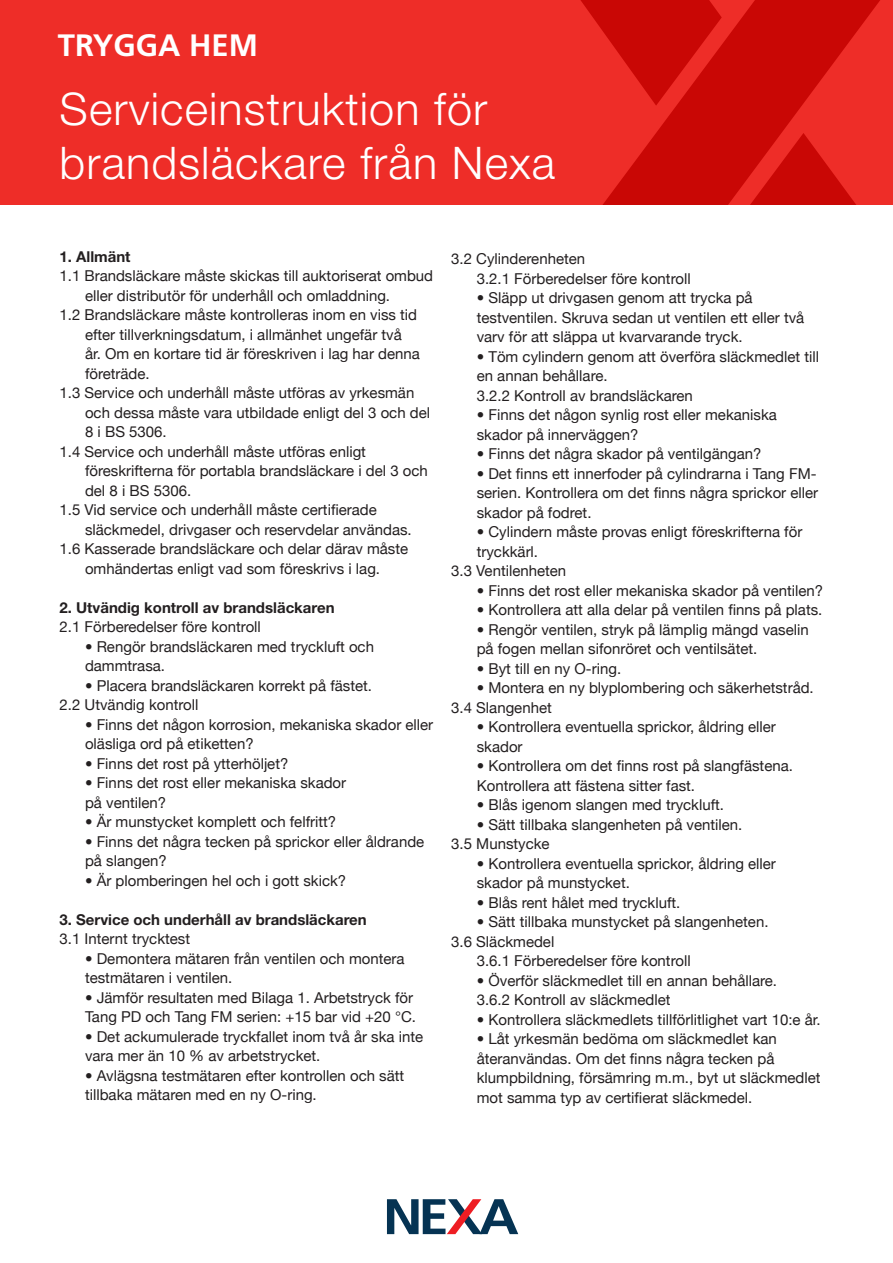
<style>
.page{position:relative;width:893px;height:1263px;background:#fff}
.page>*{position:absolute;margin:0;border:0;box-sizing:border-box;transform-origin:0 0}
.Allmänt_styckeformat{font:300 45px/54px "Helvetica Neue";letter-spacing:.025em;color:#fff}
.Allmänt_styckeformat-2{font:700 30.9px "Frutiger";color:#fff}
.t1{font:15px/19.5px "Helvetica Neue";color:#231f20}
.t2{font:700 15px "Helvetica Neue";color:#231f20}
</style>
<div class="page">
<svg style="left:387px;top:1199px;width:131px;height:35px"></svg>
<div style="left:0;top:0;width:893px;height:204px;background:#ee2d28"></div>
<svg style="left:580px;top:0;width:300px;height:204px;fill:#c90705"></svg>
<p class="Allmänt_styckeformat-2" style="left:58px;top:27px;width:201px">TRYGGA HEM</p>
<p class="Allmänt_styckeformat" style="left:60px;top:81px;width:497px">Serviceinstruktion för brandsläckare från Nexa</p>
<p class="t2" style="left:60px;top:247px;width:73px">1. Allmänt</p>
<p class="t1" style="left:85px;top:266px;width:350px;text-indent:-26px">1.1 Brandsläckare måste skickas till auktoriserat ombud eller distributör för underhåll och omladdning.</p>
<p class="t1" style="left:85px;top:305px;width:336px;text-indent:-26px">1.2 Brandsläckare måste kontrolleras inom en viss tid efter tillverkningsdatum, i allmänhet ungefär två år. Om en kortare tid är föreskriven i lag har denna företräde.</p>
<p class="t1" style="left:85px;top:383px;width:347px;text-indent:-26px">1.3 Service och underhåll måste utföras av yrkesmän och dessa måste vara utbildade enligt del 3 och del<br>8 i BS 5306.</p>
<p class="t1" style="left:85px;top:441px;width:344px;text-indent:-26px">1.4 Service och underhåll måste utföras enligt föreskrifterna för portabla brandsläckare i del 3 och del 8 i BS 5306.</p>
<p class="t1" style="left:85px;top:500px;width:328px;text-indent:-26px">1.5 Vid service och underhåll måste certifierade släckmedel, drivgaser och reservdelar användas.</p>
<p class="t1" style="left:60px;top:539px;width:350px;text-align:center">1.6 Kasserade brandsläckare och delar därav måste omhändertas enligt vad som föreskrivs i lag.</p>
<p class="t2" style="left:60px;top:598px;width:277px">2. Utvändig kontroll av brandsläckaren</p>
<p class="t1" style="left:60px;top:617px;width:203px">2.1 Förberedelser före kontroll</p>
<p class="t1" style="left:85px;top:636px;width:290px">• Rengör brandsläckaren med tryckluft och dammtrasa.</p>
<p class="t1" style="left:85px;top:675px;width:288px">• Placera brandsläckaren korrekt på fästet.</p>
<p class="t1" style="left:60px;top:695px;width:140px">2.2 Utvändig kontroll</p>
<p class="t1" style="left:85px;top:714px;width:350px">• Finns det någon korrosion, mekaniska skador eller oläsliga ord på etiketten?</p>
<p class="t1" style="left:85px;top:753px;width:205px">• Finns det rost på ytterhöljet?</p>
<p class="t1" style="left:85px;top:773px;width:263px">• Finns det rost eller mekaniska skador på ventilen?</p>
<p class="t1" style="left:85px;top:812px;width:253px">• Är munstycket komplett och felfritt?</p>
<p class="t1" style="left:85px;top:831px;width:341px">• Finns det några tecken på sprickor eller åldrande på slangen?</p>
<p class="t1" style="left:85px;top:870px;width:263px">• Är plomberingen hel och i gott skick?</p>
<p class="t2" style="left:60px;top:910px;width:309px">3. Service och underhåll av brandsläckaren</p>
<p class="t1" style="left:60px;top:929px;width:132px">3.1 Internt trycktest</p>
<p class="t1" style="left:85px;top:948px;width:321px">• Demontera mätaren från ventilen och montera testmätaren i ventilen.</p>
<p class="t1" style="left:85px;top:987px;width:333px">• Jämför resultaten med Bilaga 1. Arbetstryck för<br>Tang PD och Tang FM serien: +15 bar vid +20 °C.</p>
<p class="t1" style="left:85px;top:1026px;width:340px">• Det ackumulerade tryckfallet inom två år ska inte vara mer än 10 % av arbetstrycket.</p>
<p class="t1" style="left:85px;top:1065px;width:321px">• Avlägsna testmätaren efter kontrollen och sätt tillbaka mätaren med en ny O-ring.</p>
<p class="t1" style="left:451px;top:249px;width:135px">3.2 Cylinderenheten</p>
<p class="t1" style="left:477px;top:268px;width:215px">3.2.1 Förberedelser före kontroll</p>
<p class="t1" style="left:477px;top:288px;width:329px">• Släpp ut drivgasen genom att trycka på testventilen. Skruva sedan ut ventilen ett eller två varv för att släppa ut kvarvarande tryck.</p>
<p class="t1" style="left:477px;top:346px;width:344px">• Töm cylindern genom att överföra släckmedlet till en annan behållare.</p>
<p class="t1" style="left:477px;top:385px;width:218px">3.2.2 Kontroll av brandsläckaren</p>
<p class="t1" style="left:477px;top:405px;width:302px">• Finns det någon synlig rost eller mekaniska skador på innerväggen?</p>
<p class="t1" style="left:477px;top:444px;width:286px">• Finns det några skador på ventilgängan?</p>
<p class="t1" style="left:477px;top:463px;width:343px;text-align:justify">• Det finns ett innerfoder på cylindrarna i Tang FM&shy;serien. Kontrollera om det finns några sprickor eller skador på fodret.</p>
<p class="t1" style="left:477px;top:522px;width:327px">• Cylindern måste provas enligt föreskrifterna för tryckkärl.</p>
<p class="t1" style="left:451px;top:561px;width:117px">3.3 Ventilenheten</p>
<p class="t1" style="left:477px;top:580px;width:348px">• Finns det rost eller mekaniska skador på ventilen?</p>
<p class="t1" style="left:477px;top:600px;width:347px">• Kontrollera att alla delar på ventilen finns på plats.</p>
<p class="t1" style="left:477px;top:619px;width:334px">• Rengör ventilen, stryk på lämplig mängd vaselin på fogen mellan sifonröret och ventilsätet.</p>
<p class="t1" style="left:477px;top:658px;width:146px">• Byt till en ny O-ring.</p>
<p class="t1" style="left:477px;top:678px;width:339px">• Montera en ny blyplombering och säkerhetstråd.</p>
<p class="t1" style="left:451px;top:697px;width:102px">3.4 Slangenhet</p>
<p class="t1" style="left:477px;top:717px;width:301px">• Kontrollera eventuella sprickor, åldring eller skador</p>
<p class="t1" style="left:477px;top:756px;width:318px">• Kontrollera om det finns rost på slangfästena.<br>Kontrollera att fästena sitter fast.</p>
<p class="t1" style="left:477px;top:795px;width:249px">• Blås igenom slangen med tryckluft.</p>
<p class="t1" style="left:477px;top:814px;width:267px">• Sätt tillbaka slangenheten på ventilen.</p>
<p class="t1" style="left:451px;top:834px;width:100px">3.5 Munstycke</p>
<p class="t1" style="left:477px;top:853px;width:301px">• Kontrollera eventuella sprickor, åldring eller skador på munstycket.</p>
<p class="t1" style="left:477px;top:892px;width:205px">• Blås rent hålet med tryckluft.</p>
<p class="t1" style="left:477px;top:912px;width:293px">• Sätt tillbaka munstycket på slangenheten.</p>
<p class="t1" style="left:451px;top:931px;width:105px">3.6 Släckmedel</p>
<p class="t1" style="left:477px;top:951px;width:215px">3.6.1 Förberedelser före kontroll</p>
<p class="t1" style="left:477px;top:970px;width:302px">• Överför släckmedlet till en annan behållare.</p>
<p class="t1" style="left:477px;top:990px;width:195px">3.6.2 Kontroll av släckmedlet</p>
<p class="t1" style="left:477px;top:1009px;width:345px">• Kontrollera släckmedlets tillförlitlighet vart 10:e år.</p>
<p class="t1" style="left:477px;top:1029px;width:345px">• Låt yrkesmän bedöma om släckmedlet kan återanvändas. Om det finns några tecken på klumpbildning, försämring m.m., byt ut släckmedlet mot samma typ av certifierat släckmedel.</p>
</div>
